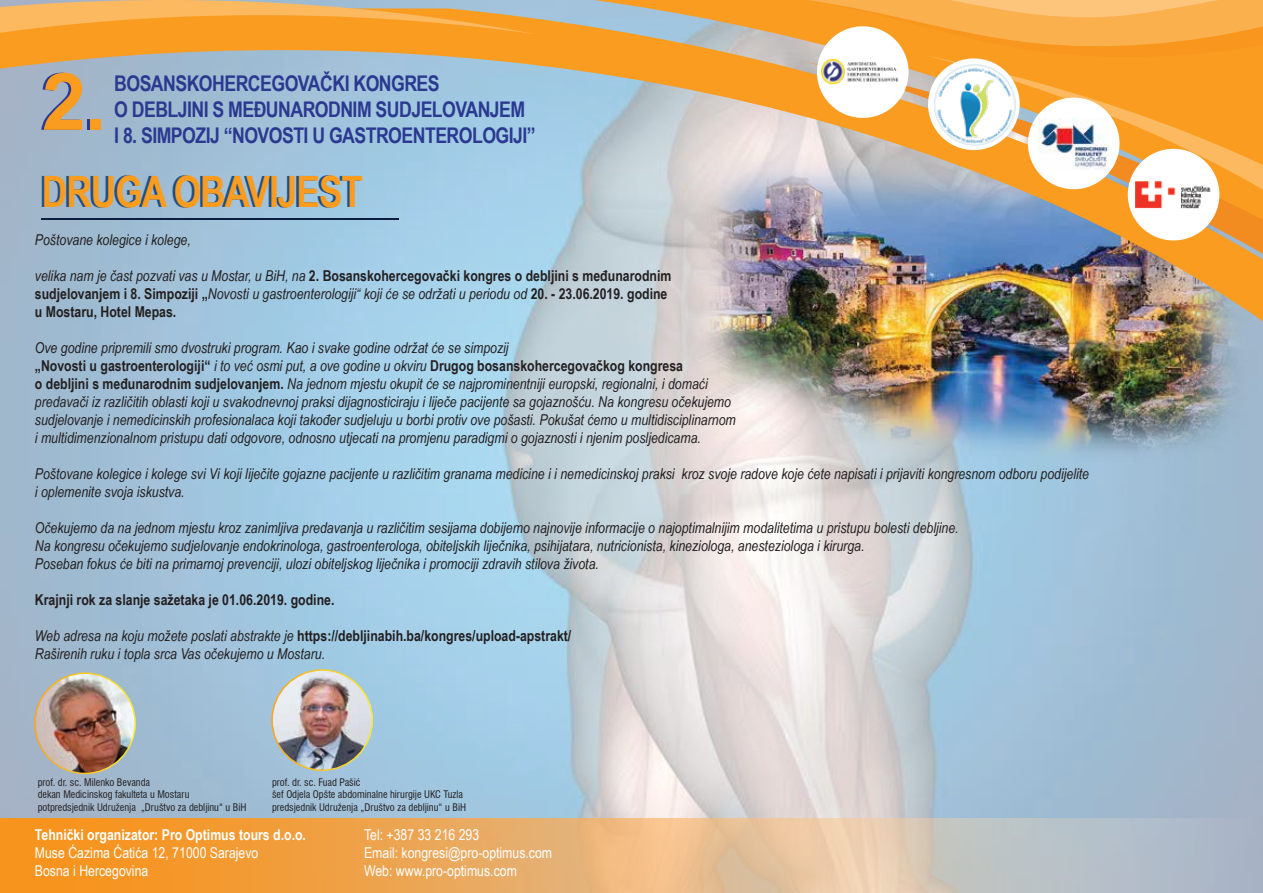
<style>
.page{position:relative;width:1263px;height:893px;background:#fff}
.page>*{position:absolute;margin:0;border:0;box-sizing:border-box;transform-origin:0 0}
.t1{font:700 79.5px "Arial";color:#f99c20}
.t2{font:700 43.2px "Arial Narrow";letter-spacing:-.025em;color:#f99c20}
.t3{font:700 21.6px/26px "Arial Narrow";letter-spacing:-.025em;color:#2b3990}
.t4{font:italic 15px/18px "Arial Narrow";color:#231f20}
.t5{font:700 15px/18px "Arial Narrow";color:#231f20}
.t6{font:15px/18px "Arial Narrow";color:#fff}
.t7{font:700 15px "Arial Narrow";color:#fff}
.t8{font:condensed 10.2px/12.3px "Swiss 721 BT";color:#231f20}
.s1{font-weight:400;font-style:italic}
.s2{font-weight:700;font-style:normal}
</style>
<div class="page">
<img style="left:0;top:0;width:1263px;height:893px">
<img style="left:653px;top:324px;width:610px;height:200px">
<img style="left:0;top:8px;width:1263px;height:316px">
<svg style="left:926px;top:61px;width:337px;height:176px;background:#dc9f4f"></svg>
<svg style="left:0;top:0;width:536px;height:34px;background:#ecac54"></svg>
<svg style="left:806px;top:0;width:457px;height:61px;background:#f9a941"></svg>
<div style="left:817px;top:26px;width:91px;height:92px;background:#fff;border-radius:50%"></div>
<img style="left:931px;top:60px;width:89px;height:89px">
<div style="left:1028px;top:98px;width:91px;height:91px;background:#fff;border-radius:50%"></div>
<img style="left:1039px;top:118px;width:70px;height:52px">
<div style="left:1128px;top:149px;width:91px;height:91px;background:#fff;border-radius:50%"></div>
<img style="left:1135px;top:181px;width:76px;height:28px">
<img style="left:822px;top:59px;width:77px;height:25px">
<hr style="left:42px;top:218px;width:357px;height:2px;background:#0b1d41">
<svg style="left:0;top:819px;width:1263px;height:73px;background:#deb17d"></svg>
<img style="left:35px;top:673px;width:100px;height:100px;border-radius:50px">
<div style="left:34px;top:672px;width:102px;height:102px;border:2px solid #fff;border-radius:50%"></div>
<img style="left:272px;top:670px;width:100px;height:100px;border-radius:50px">
<div style="left:271px;top:669px;width:102px;height:102px;border:2px solid #fff;border-radius:50%"></div>
<h1 class="t1" style="left:42px;top:46px;width:66px">2.</h1>
<h3 class="t3" style="left:114px;top:70px;width:412px">BOSANSKOHERCEGOVAČKI KONGRES<br>O DEBLJINI S MEĐUNARODNIM SUDJELOVANJEM</h3>
<h3 class="t3" style="left:114px;top:122px;width:423px">I 8. SIMPOZIJ “NOVOSTI U GASTROENTEROLOGIJI”</h3>
<h2 class="t2" style="left:42px;top:159px;width:323px">DRUGA OBAVIJEST</h2>
<p class="t4" style="left:35px;top:230px;width:157px">Poštovane kolegice i kolege,</p>
<p class="t5" style="left:35px;top:265px;width:638px"><span class="s1">velika nam je čast pozvati vas u Mostar, u BiH, na</span> 2. Bosanskohercegovački kongres o debljini s međunarodnim sudjelovanjem i 8. Simpoziji „<span class="s1">Novosti u gastroenterologiji“ koji će se održati u periodu od</span> 20. - 23.06.2019. godine u Mostaru, Hotel Mepas.</p>
<p class="t4" style="left:35px;top:338px;width:702px">Ove godine pripremili smo dvostruki program. Kao i svake godine održat će se simpozij<br><span class="s2">„Novosti u gastroenterologiji“</span> i to već osmi put, a ove godine u okviru <span class="s2">Drugog bosanskohercegovačkog kongresa<br>o debljini s međunarodnim sudjelovanjem.</span> Na jednom mjestu okupit će se najprominentniji europski, regionalni, i domaći predavači iz različitih oblasti koji u svakodnevnoj praksi dijagnosticiraju i liječe pacijente sa gojaznošću. Na kongresu očekujemo sudjelovanje i nemedicinskih profesionalaca koji također sudjeluju u borbi protiv ove pošasti. Pokušat ćemo u multidisciplinarnom i multidimenzionalnom pristupu dati odgovore, odnosno utjecati na promjenu paradigmi o gojaznosti i njenim posljedicama.</p>
<p class="t4" style="left:35px;top:464px;width:1056px">Poštovane kolegice i kolege svi Vi koji liječite gojazne pacijente u različitim granama medicine i i nemedicinskoj praksi kroz svoje radove koje ćete napisati i prijaviti kongresnom odboru podijelite i oplemenite svoja iskustva.</p>
<p class="t4" style="left:35px;top:518px;width:925px">Očekujemo da na jednom mjestu kroz zanimljiva predavanja u različitim sesijama dobijemo najnovije informacije o najoptimalnijim modalitetima u pristupu bolesti debljine.<br>Na kongresu očekujemo sudjelovanje endokrinologa, gastroenterologa, obiteljskih liječnika, psihijatara, nutricionista, kineziologa, anesteziologa i kirurga.<br>Poseban fokus će biti na primarnoj prevenciji, ulozi obiteljskog liječnika i promociji zdravih stilova života.</p>
<p class="t5" style="left:35px;top:589px;width:301px">Krajnji rok za slanje sažetaka je 01.06.2019. godine.</p>
<p class="t4" style="left:35px;top:626px;width:538px">Web adresa na koju možete poslati abstrakte je <span class="s2">https://debljinabih.ba/kongres/upload-apstrakt/<br></span>Raširenih ruku i topla srca Vas očekujemo u Mostaru.</p>
<p class="t8" style="left:38px;top:776px;width:210px">prof. dr. sc. Milenko Bevanda<br>dekan Medicinskog fakulteta u Mostaru potpredsjednik Udruženja „Društvo za debljinu“ u BiH</p>
<p class="t8" style="left:272px;top:776px;width:195px">prof. dr. sc. Fuad Pašić<br>šef Odjela Opšte abdominalne hirurgije UKC Tuzla predsjednik Udruženja „Društvo za debljinu“ u BiH</p>
<p class="t7" style="left:35px;top:823px;width:273px">Tehnički organizator: Pro Optimus tours d.o.o.</p>
<p class="t6" style="left:35px;top:843px;width:225px">Muse Ćazima Ćatića 12, 71000 Sarajevo<br>Bosna i Hercegovina</p>
<p class="t6" style="left:364px;top:825px;width:190px">Tel: +387 33 216 293<br>Email: kongresi@pro-optimus.com<br>Web: www.pro-optimus.com</p>
</div>
